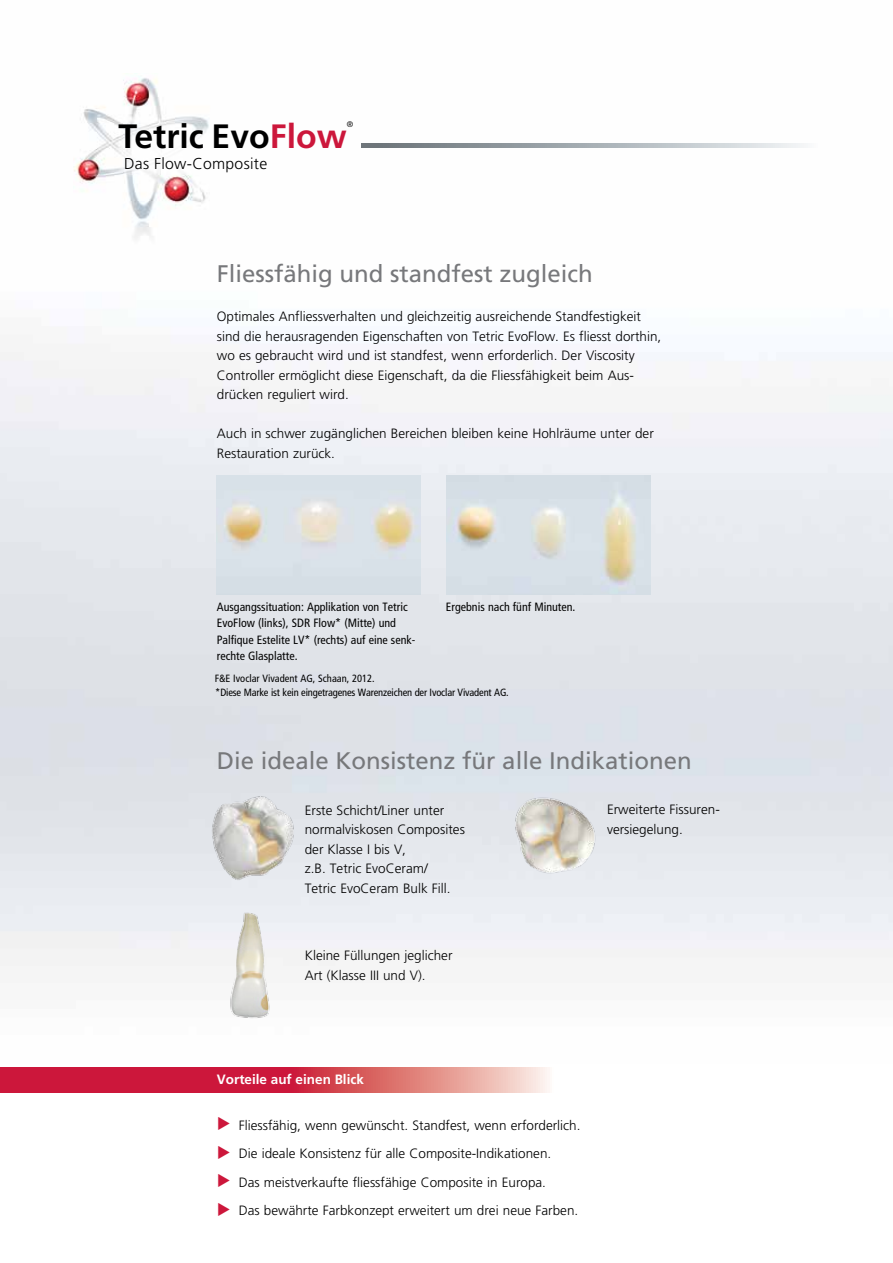
<style>
.page{position:relative;width:893px;height:1263px;background:#fff}
.page>*{position:absolute;margin:0;border:0;box-sizing:border-box;transform-origin:0 0}
.t1{font:700 33.75px "Frutiger";color:#000}
.t2{font:24px "Frutiger";color:#77787b}
.t3{font:300 15.75px "Frutiger";letter-spacing:.02em;color:#000}
.t4{font:300 13.5px/19.5px "Frutiger";color:#000}
.t5{font:700 13.5px "Frutiger";color:#fff}
.t6{font:condensed 12px/16.5px "Frutiger";color:#000}
.t7{font:condensed 10.5px "Frutiger";letter-spacing:-.015em;color:#000}
.t8{font:300 8.1px "Frutiger";color:#000}
.s1{color:#cc173b}
</style>
<div class="page">
<svg style="left:361px;top:144px;width:455px;height:4px;background:#aab1b5"></svg>
<img style="left:193px;top:910px;width:97px;height:109px">
<img style="left:217px;top:475px;width:204px;height:119px">
<img style="left:446px;top:475px;width:205px;height:119px">
<svg style="left:0;top:1067px;width:550px;height:26px;background:#d64b5e"></svg>
<img style="left:73px;top:73px;width:137px;height:171px">
<div style="left:118px;top:126px;width:237px;height:51px;background:#fff;border:1px solid #fff"></div>
<img style="left:509px;top:789px;width:94px;height:94px">
<img style="left:208px;top:792px;width:90px;height:90px">
<h1 class="t1" style="left:118px;top:116px;width:230px">Tetric Evo<span class="s1">Flow</span></h1>
<p class="t8" style="left:347px;top:120px;width:8px">®</p>
<p class="t3" style="left:124px;top:154px;width:145px">Das Flow-Composite</p>
<h2 class="t2" style="left:217px;top:259px;width:378px">Fliessfähig und standfest zugleich</h2>
<p class="t4" style="left:217px;top:307px;width:446px">Optimales Anfliessverhalten und gleichzeitig ausreichende Standfestigkeit sind die herausragenden Eigenschaften von Tetric EvoFlow. Es fliesst dorthin, wo es gebraucht wird und ist standfest, wenn erforderlich. Der Viscosity Controller ermöglicht diese Eigenschaft, da die Fliessfähigkeit beim Aus&shy;drücken reguliert wird.</p>
<p class="t4" style="left:217px;top:424px;width:438px">Auch in schwer zugänglichen Bereichen bleiben keine Hohlräume unter der<br>Restauration zurück.</p>
<p class="t6" style="left:217px;top:598px;width:200px">Ausgangssituation: Applikation von Tetric EvoFlow (links), SDR Flow* (Mitte) und Palfique Estelite LV* (rechts) auf eine senk&shy;rechte Glasplatte.</p>
<p class="t7" style="left:215px;top:672px;width:162px">F&amp;E Ivoclar Vivadent AG, Schaan, 2012.</p>
<p class="t6" style="left:446px;top:598px;width:131px">Ergebnis nach fünf Minuten.</p>
<p class="t7" style="left:215px;top:686px;width:295px">*Diese Marke ist kein eingetragenes Warenzeichen der Ivoclar Vivadent AG.</p>
<h2 class="t2" style="left:217px;top:746px;width:476px">Die ideale Konsistenz für alle Indikationen</h2>
<p class="t4" style="left:305px;top:801px;width:162px">Erste Schicht/Liner unter normalviskosen Composites der Klasse I bis V,<br>z.B. Tetric EvoCeram/<br>Tetric EvoCeram Bulk Fill.</p>
<p class="t4" style="left:305px;top:946px;width:149px">Kleine Füllungen jeglicher<br>Art (Klasse III und V).</p>
<p class="t4" style="left:607px;top:800px;width:114px">Erweiterte Fissuren&shy;versiegelung.</p>
<p class="t5" style="left:217px;top:1071px;width:149px">Vorteile auf einen Blick</p>
<p class="t4" style="left:239px;top:1111px;width:343px;line-height:28.5px">Fliessfähig, wenn gewünscht. Standfest, wenn erforderlich.<br>Die ideale Konsistenz für alle Composite-Indikationen.<br>Das meistverkaufte fliessfähige Composite in Europa.<br>Das bewährte Farbkonzept erweitert um drei neue Farben.</p>
</div>
